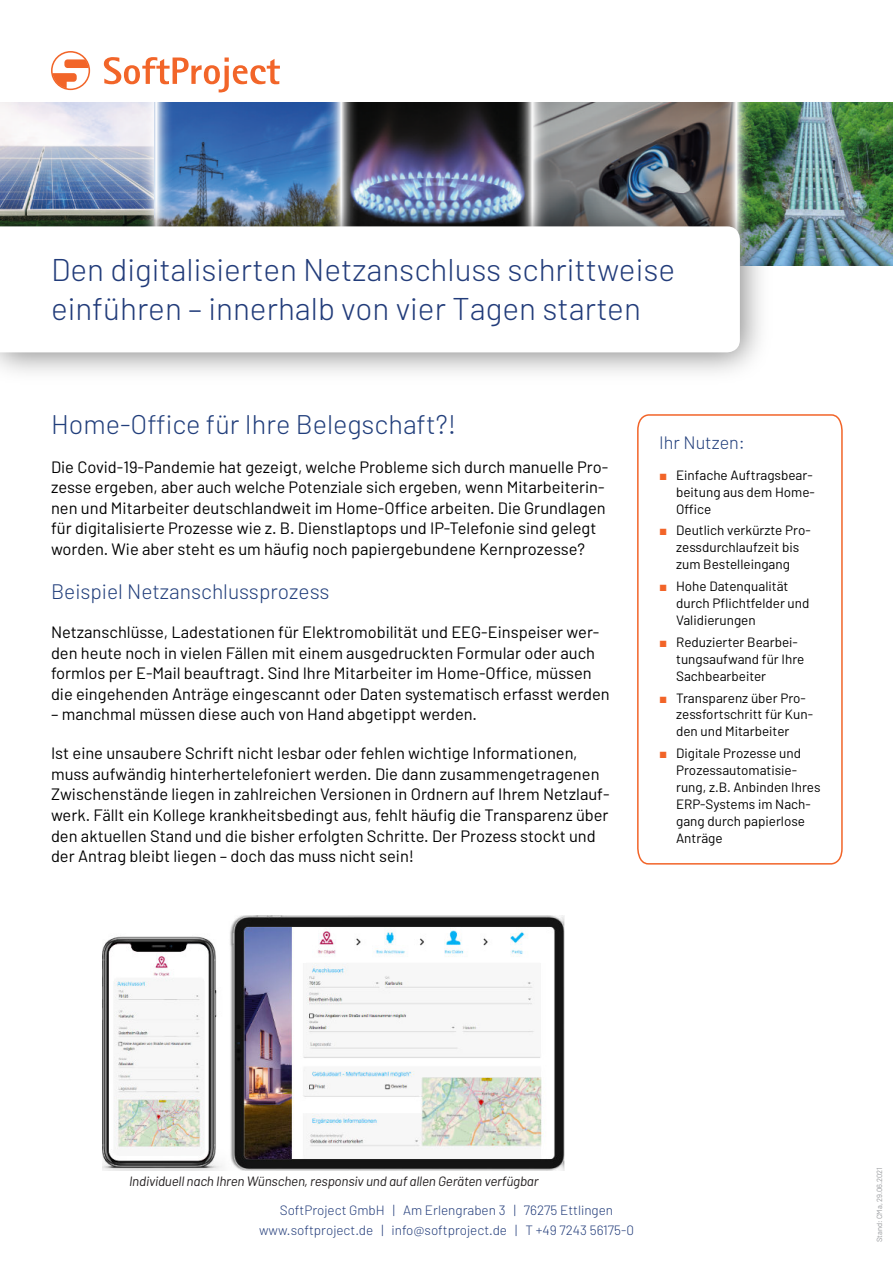
<style>
.page{position:relative;width:893px;height:1263px;background:#fff}
.page>*{position:absolute;margin:0;border:0;box-sizing:border-box;transform-origin:0 0}
.t1{font:300 31.5px/39.3px "Barlow";color:#223c7a}
.t2{font:300 27px "Barlow";color:#213e7b}
.t3{font:300 21px "Barlow";color:#213e7b}
.t4{font:300 18px "Barlow";color:#213e7b}
.t5{font:16.5px/20.7px "Barlow";color:#000001}
.t6{font:13.5px/16.8px "Barlow";color:#000001}
.t7{font:300 13.5px/20.2px "Barlow";color:#223c7a;text-align:center}
.t8{font:italic 13.5px "Barlow";letter-spacing:-.015em;color:#231f20}
.t9{font:7.5px "Barlow";color:#939598}
.s1{font-family:"Arial";color:#f26428}
</style>
<div class="page">
<svg style="left:104px;top:57px;width:176px;height:35px"></svg>
<svg style="left:51px;top:51px;width:39px;height:39px"></svg>
<img style="left:0;top:102px;width:139px;height:97px">
<img style="left:174px;top:102px;width:150px;height:97px">
<img style="left:755px;top:102px;width:138px;height:164px">
<img style="left:550px;top:102px;width:170px;height:97px">
<img style="left:359px;top:102px;width:156px;height:97px">
<img style="left:139px;top:102px;width:35px;height:97px">
<img style="left:324px;top:102px;width:35px;height:97px">
<img style="left:515px;top:102px;width:35px;height:97px">
<img style="left:720px;top:102px;width:35px;height:97px">
<img style="left:0;top:199px;width:772px;height:174px">
<svg style="left:0;top:226px;width:740px;height:126px"></svg>
<svg style="left:637px;top:414px;width:206px;height:451px"></svg>
<img style="left:103px;top:916px;width:462px;height:255px">
<h1 class="t1" style="left:51px;top:248px;width:626px">Den digitalisierten Netzanschluss schrittweise einführen – innerhalb von vier Tagen starten</h1>
<h2 class="t2" style="left:51px;top:407px;width:407px">Home-Office für Ihre Belegschaft?!</h2>
<p class="t5" style="left:51px;top:455px;width:559px">Die Covid-19-Pandemie hat gezeigt, welche Probleme sich durch manuelle Pro&shy;zesse ergeben, aber auch welche Potenziale sich ergeben, wenn Mitarbeiterin&shy;nen und Mitarbeiter deutschlandweit im Home-Office arbeiten. Die Grundlagen für digitalisierte Prozesse wie z. B. Dienstlaptops und IP-Telefonie sind gelegt worden. Wie aber steht es um häufig noch papiergebundene Kernprozesse?</p>
<p class="t3" style="left:51px;top:578px;width:280px">Beispiel Netzanschlussprozess</p>
<p class="t5" style="left:51px;top:621px;width:560px">Netzanschlüsse, Ladestationen für Elektromobilität und EEG-Einspeiser wer&shy;den heute noch in vielen Fällen mit einem ausgedruckten Formular oder auch formlos per E-Mail beauftragt. Sind Ihre Mitarbeiter im Home-Office, müssen die eingehenden Anträge eingescannt oder Daten systematisch erfasst werden</p>
<p class="t5" style="left:51px;top:703px;width:427px">– manchmal müssen diese auch von Hand abgetippt werden.</p>
<p class="t5" style="left:51px;top:742px;width:560px">Ist eine unsaubere Schrift nicht lesbar oder fehlen wichtige Informationen, muss aufwändig hinterhertelefoniert werden. Die dann zusammengetragenen Zwischenstände liegen in zahlreichen Versionen in Ordnern auf Ihrem Netzlauf&shy;werk. Fällt ein Kollege krankheitsbedingt aus, fehlt häufig die Transparenz über den aktuellen Stand und die bisher erfolgten Schritte. Der Prozess stockt und der Antrag bleibt liegen – doch das muss nicht sein!</p>
<p class="t4" style="left:659px;top:431px;width:87px">Ihr Nutzen:</p>
<p class="t6" style="left:676px;top:466px;width:140px;text-indent:-17px"><span class="s1">■</span> Einfache Auftragsbear&shy;beitung aus dem Home-<br>Office</p>
<p class="t6" style="left:659px;top:522px;width:153px;text-align:center"><span class="s1">■</span> Deutlich verkürzte Pro&shy;zessdurchlaufzeit bis<br>zum Bestelleingang</p>
<p class="t6" style="left:676px;top:577px;width:135px;text-indent:-17px"><span class="s1">■</span> Hohe Datenqualität durch Pflichtfelder und<br>Validierungen</p>
<p class="t6" style="left:676px;top:633px;width:130px;text-indent:-17px"><span class="s1">■</span> Reduzierter Bearbei&shy;tungsaufwand für Ihre<br>Sachbearbeiter</p>
<p class="t6" style="left:676px;top:689px;width:138px;text-indent:-17px"><span class="s1">■</span> Transparenz über Pro&shy;zessfortschritt für Kun&shy;den und Mitarbeiter</p>
<p class="t6" style="left:676px;top:744px;width:146px;text-indent:-17px"><span class="s1">■</span> Digitale Prozesse und<br>Prozessautomatisie&shy;rung, z.B. Anbinden Ihres<br>ERP-Systems im Nach&shy;gang durch papierlose<br>Anträge</p>
<p class="t8" style="left:129px;top:1173px;width:411px">Individuell nach Ihren Wünschen, responsiv und auf allen Geräten verfügbar</p>
<p class="t9" style="left:875px;top:1242px;width:76px;rotate:-90deg">Stand: CMa, 29.06.2021</p>
<p class="t7" style="left:259px;top:1199px;width:376px">SoftProject GmbH | Am Erlengraben 3 | 76275 Ettlingen www.softproject.de | info@softproject.de | T +49 7243 56175-0</p>
</div>
